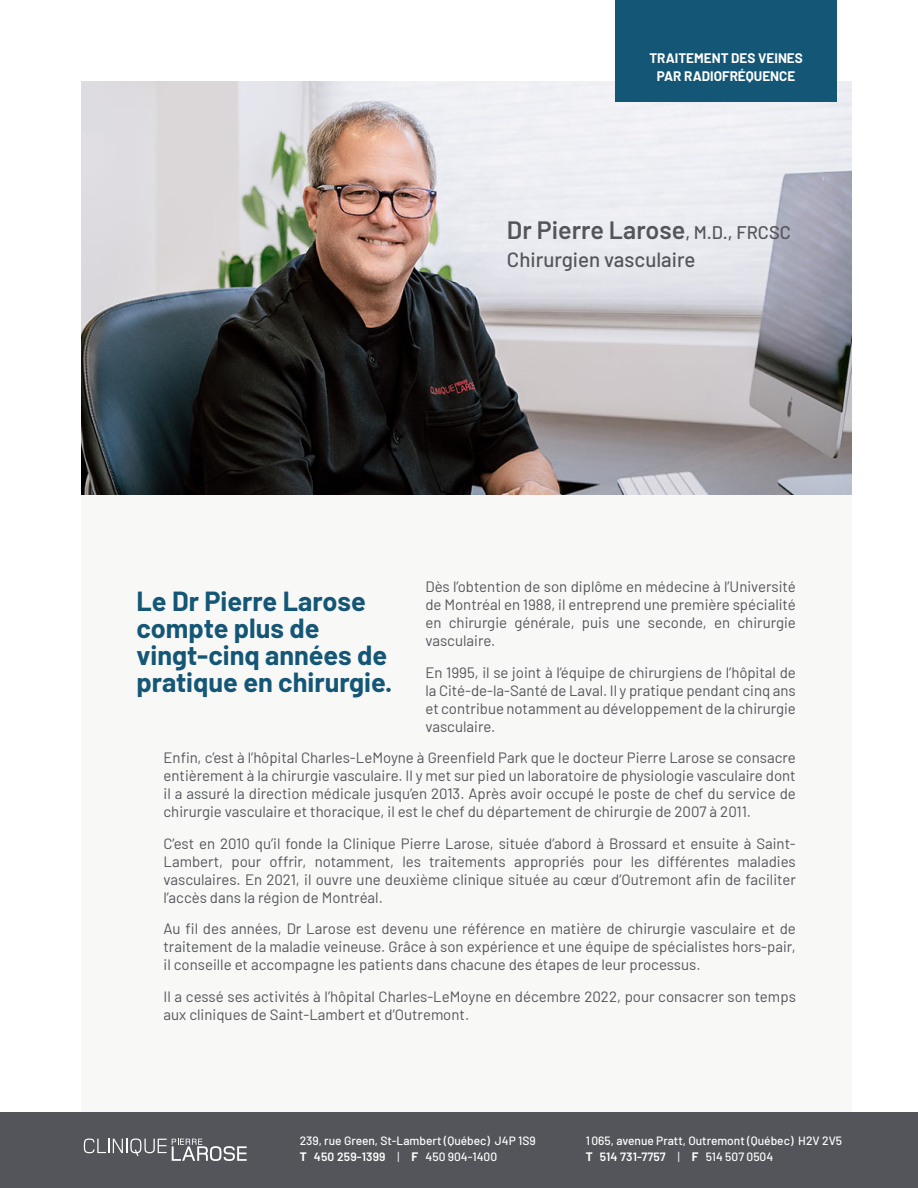
<style>
.page{position:relative;width:918px;height:1188px;background:#fff}
.page>*{position:absolute;margin:0;border:0;box-sizing:border-box;transform-origin:0 0}
.t1{font:700 27px/27px "Barlow";color:#145675}
.t2{font:600 25.05px "Barlow";color:#54555a}
.t3{font:500 20.55px "Barlow";color:#54555a}
.t4{font:15px/18px "Barlow";color:#54555a;text-align:justify}
.t5{font:700 13.5px/18px "Barlow";color:#fff;text-align:center}
.t6{font:500 12px/16.5px "Barlow";color:#fff}
.s1{font-weight:500;font-size:18.3px}
.s2{font-weight:700}
.s3{font-weight:600}
.s4{font-weight:400}
</style>
<div class="page">
<div style="left:81px;top:81px;width:770px;height:1039px;background:#f8f8f7"></div>
<div style="left:0;top:1112px;width:918px;height:76px;background:#54555a"></div>
<svg style="left:84px;top:1139px;width:163px;height:22px"></svg>
<img style="left:81px;top:81px;width:770px;height:414px">
<div style="left:615px;top:0;width:222px;height:102px;background:#145675"></div>
<p class="t5" style="left:649px;top:48px;width:155px">TRAITEMENT DES VEINES<br>PAR RADIOFRÉQUENCE</p>
<h2 class="t2" style="left:507px;top:212px;width:285px">Dr Pierre Larose<span class="s1">, M.D., FRCSC</span></h2>
<h3 class="t3" style="left:507px;top:244px;width:190px">Chirurgien vasculaire</h3>
<p class="t4" style="left:425px;top:577px;width:372px">Dès l’obtention de son diplôme en médecine à l’Université de Montréal en 1988, il entreprend une première spécialité en chirurgie générale, puis une seconde, en chirurgie vasculaire.</p>
<p class="t4" style="left:425px;top:662px;width:372px">En 1995, il se joint à l’équipe de chirurgiens de l’hôpital de la Cité-de-la-Santé de Laval. Il y pratique pendant cinq ans et contribue notamment au développement de la chirurgie vasculaire.</p>
<p class="t4" style="left:164px;top:748px;width:634px">Enfin, c’est à l’hôpital Charles-LeMoyne à Greenfield Park que le docteur Pierre Larose se consacre entièrement à la chirurgie vasculaire. Il y met sur pied un laboratoire de physiologie vasculaire dont il a assuré la direction médicale jusqu’en 2013. Après avoir occupé le poste de chef du service de chirurgie vasculaire et thoracique, il est le chef du département de chirurgie de 2007 à 2011.</p>
<p class="t4" style="left:164px;top:833px;width:634px">C’est en 2010 qu’il fonde la Clinique Pierre Larose, située d’abord à Brossard et ensuite à Saint-Lambert, pour offrir, notamment, les traitements appropriés pour les différentes maladies vasculaires. En 2021, il ouvre une deuxième clinique située au cœur d’Outremont afin de faciliter l’accès dans la région de Montréal.</p>
<p class="t4" style="left:164px;top:919px;width:634px">Au fil des années, Dr Larose est devenu une référence en matière de chirurgie vasculaire et de traitement de la maladie veineuse. Grâce à son expérience et une équipe de spécialistes hors-pair, il conseille et accompagne les patients dans chacune des étapes de leur processus.</p>
<p class="t4" style="left:164px;top:986px;width:634px">Il a cessé ses activités à l’hôpital Charles-LeMoyne en décembre 2022, pour consacrer son temps aux cliniques de Saint-Lambert et d’Outremont.</p>
<h1 class="t1" style="left:137px;top:586px;width:258px">Le Dr Pierre Larose compte plus de vingt-cinq années de pratique en chirurgie.</h1>
<p class="t6" style="left:300px;top:1131px;width:238px">239, rue Green, St-Lambert (Québec) J4P 1S9<br><span class="s2">T</span> <span class="s3">450 259-1399</span> <span class="s4">|</span> <span class="s2">F</span> 450 904-1400</p>
<p class="t6" style="left:586px;top:1131px;width:258px">1065, avenue Pratt, Outremont (Québec) H2V 2V5<br><span class="s2">T</span> <span class="s3">514 731-7757</span> <span class="s4">|</span> <span class="s2">F</span> 514 507 0504</p>
</div>
